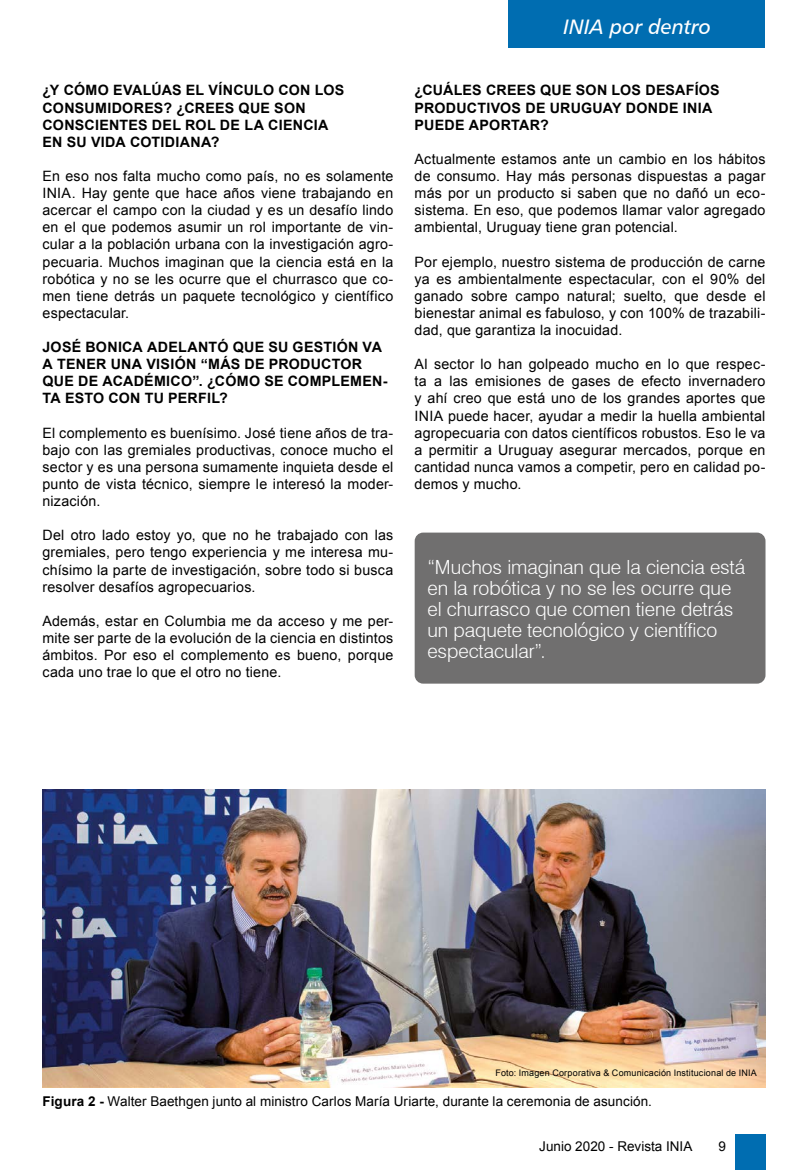
<style>
.page{position:relative;width:808px;height:1170px;background:#fff}
.page>*{position:absolute;margin:0;border:0;box-sizing:border-box;transform-origin:0 0}
.t1{font:21px "Humanist 777 BT Italic B";color:#fff}
.t2{font:300 19.5px/21px "Swiss 721 BT";letter-spacing:-.005em;color:#fff}
.t3{font:14.25px/17.1px "Arial";letter-spacing:.015em;color:#000;text-align:justify}
.t4{font:700 14.25px/17.1px "Arial";letter-spacing:.02em;color:#000}
.t5{font:13.5px "Arial";letter-spacing:.005em;color:#000}
.t6{font:9px "Arial";letter-spacing:.02em;color:#000}
.s1{font-weight:700}
</style>
<div class="page">
<div style="left:508px;top:0;width:257px;height:47px;background:#006db1"></div>
<div style="left:734px;top:1134px;width:31px;height:35px;background:#006db1"></div>
<img style="left:43px;top:789px;width:722px;height:298px">
<div style="left:415px;top:532px;width:350px;height:151px;background:#706f6f;border-radius:9px"></div>
<p class="t4" style="left:43px;top:82px;width:303px">¿Y CÓMO EVALÚAS EL VÍNCULO CON LOS<br>CONSUMIDORES? ¿CREES QUE SON<br>CONSCIENTES DEL ROL DE LA CIENCIA<br>EN SU VIDA COTIDIANA?</p>
<p class="t3" style="left:43px;top:168px;width:352px">En eso nos falta mucho como país, no es solamente INIA. Hay gente que hace años viene trabajando en acercar el campo con la ciudad y es un desafío lindo en el que podemos asumir un rol importante de vin&shy;cular a la población urbana con la investigación agro&shy;pecuaria. Muchos imaginan que la ciencia está en la robótica y no se les ocurre que el churrasco que co&shy;men tiene detrás un paquete tecnológico y científico espectacular.</p>
<p class="t4" style="left:43px;top:339px;width:347px">JOSÉ BONICA ADELANTÓ QUE SU GESTIÓN VA A TENER UNA VISIÓN “MÁS DE PRODUCTOR QUE DE ACADÉMICO”. ¿CÓMO SE COMPLEMEN-TA ESTO CON TU PERFIL?</p>
<p class="t3" style="left:43px;top:424px;width:352px">El complemento es buenísimo. José tiene años de tra&shy;bajo con las gremiales productivas, conoce mucho el sector y es una persona sumamente inquieta desde el punto de vista técnico, siempre le interesó la moder&shy;nización.</p>
<p class="t3" style="left:43px;top:527px;width:352px">Del otro lado estoy yo, que no he trabajado con las gremiales, pero tengo experiencia y me interesa mu&shy;chísimo la parte de investigación, sobre todo si busca resolver desafíos agropecuarios.</p>
<p class="t3" style="left:43px;top:612px;width:352px">Además, estar en Columbia me da acceso y me per&shy;mite ser parte de la evolución de la ciencia en distintos ámbitos. Por eso el complemento es bueno, porque cada uno trae lo que el otro no tiene.</p>
<h1 class="t1" style="left:563px;top:13px;width:149px">INIA por dentro</h1>
<p class="t4" style="left:415px;top:82px;width:307px">¿CUÁLES CREES QUE SON LOS DESAFÍOS<br>PRODUCTIVOS DE URUGUAY DONDE INIA<br>PUEDE APORTAR?</p>
<p class="t3" style="left:415px;top:150px;width:352px">Actualmente estamos ante un cambio en los hábitos de consumo. Hay más personas dispuestas a pagar más por un producto si saben que no dañó un eco&shy;sistema. En eso, que podemos llamar valor agregado ambiental, Uruguay tiene gran potencial.</p>
<p class="t3" style="left:415px;top:253px;width:352px">Por ejemplo, nuestro sistema de producción de carne ya es ambientalmente espectacular, con el 90% del ganado sobre campo natural; suelto, que desde el bienestar animal es fabuloso, y con 100% de trazabili&shy;dad, que garantiza la inocuidad.</p>
<p class="t3" style="left:415px;top:356px;width:352px">Al sector lo han golpeado mucho en lo que respec&shy;ta a las emisiones de gases de efecto invernadero y ahí creo que está uno de los grandes aportes que INIA puede hacer, ayudar a medir la huella ambiental agropecuaria con datos científicos robustos. Eso le va a permitir a Uruguay asegurar mercados, porque en cantidad nunca vamos a competir, pero en calidad po&shy;demos y mucho.</p>
<h2 class="t2" style="left:427px;top:556px;width:319px">“Muchos imaginan que la ciencia está en la robótica y no se les ocurre que el churrasco que comen tiene detrás un paquete tecnológico y científico espectacular”.</h2>
<p class="t6" style="left:496px;top:1067px;width:263px">Foto: Imagen Corporativa &amp; Comunicación Institucional de INIA</p>
<p class="t5" style="left:43px;top:1092px;width:611px"><span class="s1">Figura 2 -</span> Walter Baethgen junto al ministro Carlos María Uriarte, durante la ceremonia de asunción.</p>
<p class="t5" style="left:539px;top:1137px;width:155px">Junio 2020 - Revista INIA</p>
<p class="t5" style="left:718px;top:1137px;width:9px">9</p>
</div>
